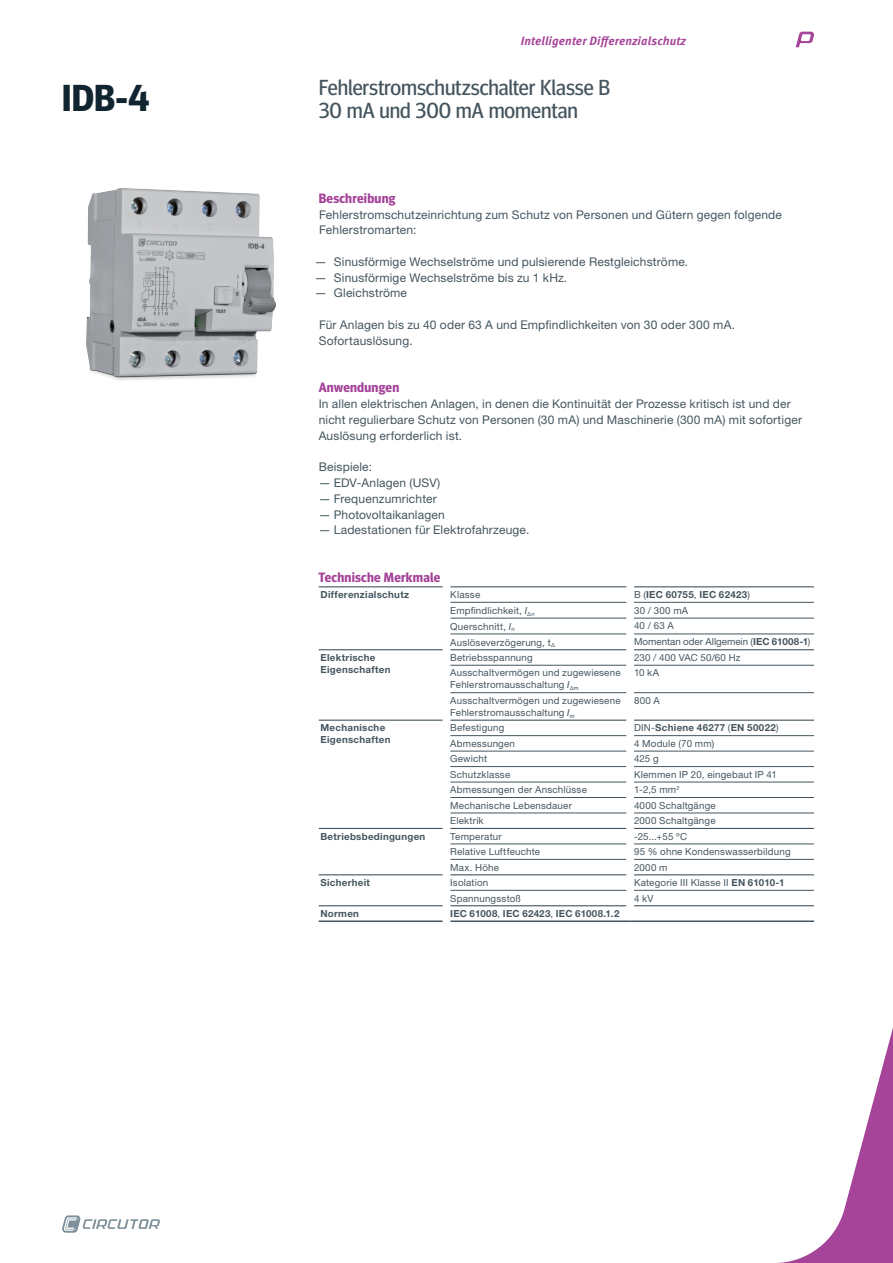
<style>
.page{position:relative;width:893px;height:1263px;background:#fff}
.page>*{position:absolute;margin:0;border:0;box-sizing:border-box;transform-origin:0 0}
.NombreEquipo_1{font:700 37.5px "Meta Head OT";color:#112530}
.Descripcion_1{font:21.75px "Meta Head OT";letter-spacing:-.005em;color:#45555f}
.Titulo_P{font:700 13.5px "Meta Head OT";letter-spacing:.02em;color:#a54499}
.TextoSeguido{font:12px/15.8px "Helvetica Neue LT Std";letter-spacing:.015em;color:#45555f}
.t1{font:italic 700 12px "Meta Pro";letter-spacing:.015em;color:#a54499}
.TextoTablas{font:9.75px/12px "Helvetica Neue LT Std";letter-spacing:.02em;color:#45555f}
.TextoTablas-2{font:700 9.75px/12px "Helvetica Neue LT Std";letter-spacing:.03em;color:#45555f}
.TextoTablas-3{font:9.75px "Helvetica Neue LT Std";color:#45555f}
.s1{font-family:"Helvetica"}
.s2{font-weight:400}
.s3{font-style:italic}
.s4{font-weight:700}
</style>
<div class="page">
<svg style="left:778px;top:1028px;width:115px;height:235px"></svg>
<svg style="left:62px;top:1215px;width:98px;height:18px"></svg>
<svg style="left:796px;top:32px;width:18px;height:15px"></svg>
<img style="left:86px;top:188px;width:190px;height:192px">
<hr style="left:450px;top:844px;width:176px;height:1px;background:#45555f">
<hr style="left:634px;top:844px;width:180px;height:1px;background:#45555f">
<hr style="left:450px;top:859px;width:176px;height:1px;background:#45555f">
<hr style="left:634px;top:859px;width:180px;height:1px;background:#45555f">
<hr style="left:450px;top:890px;width:176px;height:1px;background:#45555f">
<hr style="left:634px;top:890px;width:180px;height:1px;background:#45555f">
<hr style="left:319px;top:828px;width:124px;height:1px;background:#45555f">
<hr style="left:319px;top:874px;width:124px;height:1px;background:#45555f">
<hr style="left:450px;top:828px;width:176px;height:1px;background:#45555f">
<hr style="left:634px;top:828px;width:180px;height:1px;background:#45555f">
<hr style="left:450px;top:874px;width:176px;height:1px;background:#45555f">
<hr style="left:634px;top:874px;width:180px;height:1px;background:#45555f">
<hr style="left:319px;top:586px;width:124px;height:1px;background:#45555f">
<hr style="left:450px;top:586px;width:176px;height:1px;background:#45555f">
<hr style="left:634px;top:586px;width:180px;height:1px;background:#45555f">
<hr style="left:450px;top:602px;width:176px;height:1px;background:#45555f">
<hr style="left:450px;top:618px;width:176px;height:1px;background:#45555f">
<hr style="left:450px;top:634px;width:176px;height:1px;background:#45555f">
<hr style="left:634px;top:602px;width:180px;height:1px;background:#45555f">
<hr style="left:634px;top:618px;width:180px;height:1px;background:#45555f">
<hr style="left:634px;top:634px;width:180px;height:1px;background:#45555f">
<hr style="left:319px;top:649px;width:124px;height:1px;background:#45555f">
<hr style="left:450px;top:649px;width:176px;height:1px;background:#45555f">
<hr style="left:634px;top:649px;width:180px;height:1px;background:#45555f">
<hr style="left:450px;top:665px;width:176px;height:1px;background:#45555f">
<hr style="left:634px;top:665px;width:180px;height:1px;background:#45555f">
<hr style="left:450px;top:692px;width:176px;height:1px;background:#45555f">
<hr style="left:450px;top:782px;width:176px;height:1px;background:#45555f">
<hr style="left:450px;top:797px;width:176px;height:1px;background:#45555f">
<hr style="left:450px;top:813px;width:176px;height:1px;background:#45555f">
<hr style="left:634px;top:692px;width:180px;height:1px;background:#45555f">
<hr style="left:634px;top:782px;width:180px;height:1px;background:#45555f">
<hr style="left:634px;top:797px;width:180px;height:1px;background:#45555f">
<hr style="left:634px;top:813px;width:180px;height:1px;background:#45555f">
<hr style="left:319px;top:720px;width:124px;height:1px;background:#45555f">
<hr style="left:450px;top:720px;width:176px;height:1px;background:#45555f">
<hr style="left:634px;top:720px;width:180px;height:1px;background:#45555f">
<hr style="left:450px;top:735px;width:176px;height:1px;background:#45555f">
<hr style="left:450px;top:751px;width:176px;height:1px;background:#45555f">
<hr style="left:634px;top:735px;width:180px;height:1px;background:#45555f">
<hr style="left:634px;top:751px;width:180px;height:1px;background:#45555f">
<hr style="left:450px;top:766px;width:176px;height:1px;background:#45555f">
<hr style="left:634px;top:766px;width:180px;height:1px;background:#45555f">
<hr style="left:319px;top:905px;width:124px;height:1px;background:#45555f">
<hr style="left:319px;top:920px;width:124px;height:2px;background:#45555f">
<hr style="left:450px;top:905px;width:176px;height:1px;background:#45555f">
<hr style="left:450px;top:920px;width:180px;height:2px;background:#45555f">
<hr style="left:630px;top:920px;width:184px;height:2px;background:#45555f">
<hr style="left:634px;top:905px;width:180px;height:1px;background:#45555f">
<p class="NombreEquipo_1" style="left:62px;top:75px;width:89px">IDB-4</p>
<p class="t1" style="left:521px;top:32px;width:167px">Intelligenter Differenzialschutz</p>
<p class="Descripcion_1" style="left:319px;top:74px;width:293px">Fehlerstromschutzschalter Klasse B</p>
<p class="Descripcion_1" style="left:319px;top:98px;width:261px">30 mA und 300 mA momentan</p>
<p class="Titulo_P" style="left:319px;top:190px;width:78px">Beschreibung</p>
<p class="TextoSeguido" style="left:319px;top:206px;width:464px">Fehlerstromschutzeinrichtung zum Schutz von Personen und Gütern gegen folgende<br>Fehlerstromarten:</p>
<p class="TextoSeguido" style="left:315px;top:254px;width:375px"><span class="s1">—</span> Sinusförmige Wechselströme und pulsierende Restgleichströme.</p>
<p class="TextoSeguido" style="left:315px;top:269px;width:254px"><span class="s1">—</span> Sinusförmige Wechselströme bis zu 1 kHz.</p>
<p class="TextoSeguido" style="left:315px;top:285px;width:94px"><span class="s1">—</span> Gleichströme</p>
<p class="TextoSeguido" style="left:319px;top:317px;width:418px">Für Anlagen bis zu 40 oder 63 A und Empfindlichkeiten von 30 oder 300 mA.<br>Sofortauslösung.</p>
<p class="Titulo_P" style="left:319px;top:380px;width:82px">Anwendungen</p>
<p class="TextoSeguido" style="left:319px;top:396px;width:485px">In allen elektrischen Anlagen, in denen die Kontinuität der Prozesse kritisch ist und der nicht regulierbare Schutz von Personen (30 mA) und Maschinerie (300 mA) mit sofortiger<br>Auslösung erforderlich ist.</p>
<p class="TextoSeguido" style="left:319px;top:459px;width:55px">Beispiele:</p>
<p class="TextoSeguido" style="left:319px;top:475px;width:123px"><span class="s1">—</span> EDV-Anlagen (USV)</p>
<p class="TextoSeguido" style="left:319px;top:490px;width:120px"><span class="s1">—</span> Frequenzumrichter</p>
<p class="TextoSeguido" style="left:319px;top:506px;width:127px"><span class="s1">—</span> Photovoltaikanlagen</p>
<p class="TextoSeguido" style="left:319px;top:522px;width:212px"><span class="s1">—</span> Ladestationen für Elektrofahrzeuge.</p>
<p class="Titulo_P" style="left:318px;top:569px;width:123px">Technische Merkmale</p>
<p class="TextoTablas-2" style="left:320px;top:588px;width:90px">Differenzialschutz</p>
<p class="TextoTablas" style="left:450px;top:588px;width:32px">Klasse</p>
<p class="TextoTablas-2" style="left:634px;top:588px;width:117px"><span class="s2">B (</span>IEC 60755<span class="s2">,</span> IEC 62423<span class="s2">)</span></p>
<p class="TextoTablas" style="left:450px;top:604px;width:86px">Empfindlichkeit, <span class="s3">I</span><sub>Δ</sub><sub>n</sub></p>
<p class="TextoTablas" style="left:634px;top:604px;width:56px">30 / 300 mA</p>
<p class="TextoTablas" style="left:450px;top:620px;width:66px">Querschnitt, <span class="s3">I</span><sub>n</sub></p>
<p class="TextoTablas" style="left:634px;top:620px;width:41px">40 / 63 A</p>
<p class="TextoTablas" style="left:450px;top:636px;width:106px">Auslöseverzögerung, t<sub>Δ</sub></p>
<p class="TextoTablas-3" style="left:634px;top:636px;width:178px">Momentan oder Allgemein (<span class="s4">IEC 61008-1</span>)</p>
<p class="TextoTablas-2" style="left:320px;top:651px;width:72px">Elektrische<br>Eigenschaften</p>
<p class="TextoTablas" style="left:450px;top:651px;width:84px">Betriebsspannung</p>
<p class="TextoTablas" style="left:634px;top:651px;width:108px">230 / 400 VAC 50/60 Hz</p>
<p class="TextoTablas" style="left:450px;top:667px;width:172px">Ausschaltvermögen und zugewiesene<br>Fehlerstromausschaltung <span class="s3">I</span><sub>Δm</sub></p>
<p class="TextoTablas" style="left:634px;top:667px;width:27px">10 kA</p>
<p class="TextoTablas" style="left:450px;top:694px;width:172px">Ausschaltvermögen und zugewiesene<br>Fehlerstromausschaltung <span class="s3">I</span><sub>m</sub></p>
<p class="TextoTablas" style="left:634px;top:694px;width:27px">800 A</p>
<p class="TextoTablas-2" style="left:320px;top:722px;width:72px">Mechanische<br>Eigenschaften</p>
<p class="TextoTablas" style="left:450px;top:722px;width:56px">Befestigung</p>
<p class="TextoTablas-2" style="left:634px;top:722px;width:146px"><span class="s2">DIN-</span>Schiene 46277 <span class="s2">(</span>EN 50022<span class="s2">)</span></p>
<p class="TextoTablas" style="left:450px;top:737px;width:66px">Abmessungen</p>
<p class="TextoTablas" style="left:634px;top:737px;width:82px">4 Module (70 mm)</p>
<p class="TextoTablas" style="left:450px;top:753px;width:39px">Gewicht</p>
<p class="TextoTablas" style="left:634px;top:753px;width:26px">425 g</p>
<p class="TextoTablas" style="left:450px;top:768px;width:61px">Schutzklasse</p>
<p class="TextoTablas" style="left:634px;top:768px;width:144px">Klemmen IP 20, eingebaut IP 41</p>
<p class="TextoTablas" style="left:450px;top:784px;width:138px">Abmessungen der Anschlüsse</p>
<p class="TextoTablas" style="left:634px;top:784px;width:47px">1-2,5 mm<sup>2</sup></p>
<p class="TextoTablas" style="left:450px;top:799px;width:123px">Mechanische Lebensdauer</p>
<p class="TextoTablas" style="left:634px;top:799px;width:83px">4000 Schaltgänge</p>
<p class="TextoTablas" style="left:450px;top:814px;width:35px">Elektrik</p>
<p class="TextoTablas" style="left:634px;top:814px;width:83px">2000 Schaltgänge</p>
<p class="TextoTablas-2" style="left:320px;top:830px;width:106px">Betriebsbedingungen</p>
<p class="TextoTablas" style="left:450px;top:830px;width:53px">Temperatur</p>
<p class="TextoTablas" style="left:634px;top:830px;width:55px">-25...+55 ºC</p>
<p class="TextoTablas" style="left:450px;top:845px;width:91px">Relative Luftfeuchte</p>
<p class="TextoTablas" style="left:634px;top:845px;width:158px">95 % ohne Kondenswasserbildung</p>
<p class="TextoTablas" style="left:450px;top:861px;width:50px">Max. Höhe</p>
<p class="TextoTablas" style="left:634px;top:861px;width:35px">2000 m</p>
<p class="TextoTablas-2" style="left:320px;top:876px;width:51px">Sicherheit</p>
<p class="TextoTablas" style="left:450px;top:876px;width:40px">Isolation</p>
<p class="TextoTablas" style="left:634px;top:876px;width:152px">Kategorie III Klasse II <span class="s4">EN 61010-1</span></p>
<p class="TextoTablas" style="left:450px;top:892px;width:72px">Spannungsstoß</p>
<p class="TextoTablas" style="left:634px;top:892px;width:21px">4 kV</p>
<p class="TextoTablas-2" style="left:320px;top:907px;width:40px">Normen</p>
<p class="TextoTablas-2" style="left:450px;top:907px;width:171px">IEC 61008<span class="s2">,</span> IEC 62423<span class="s2">,</span> IEC 61008.1.2</p>
</div>
